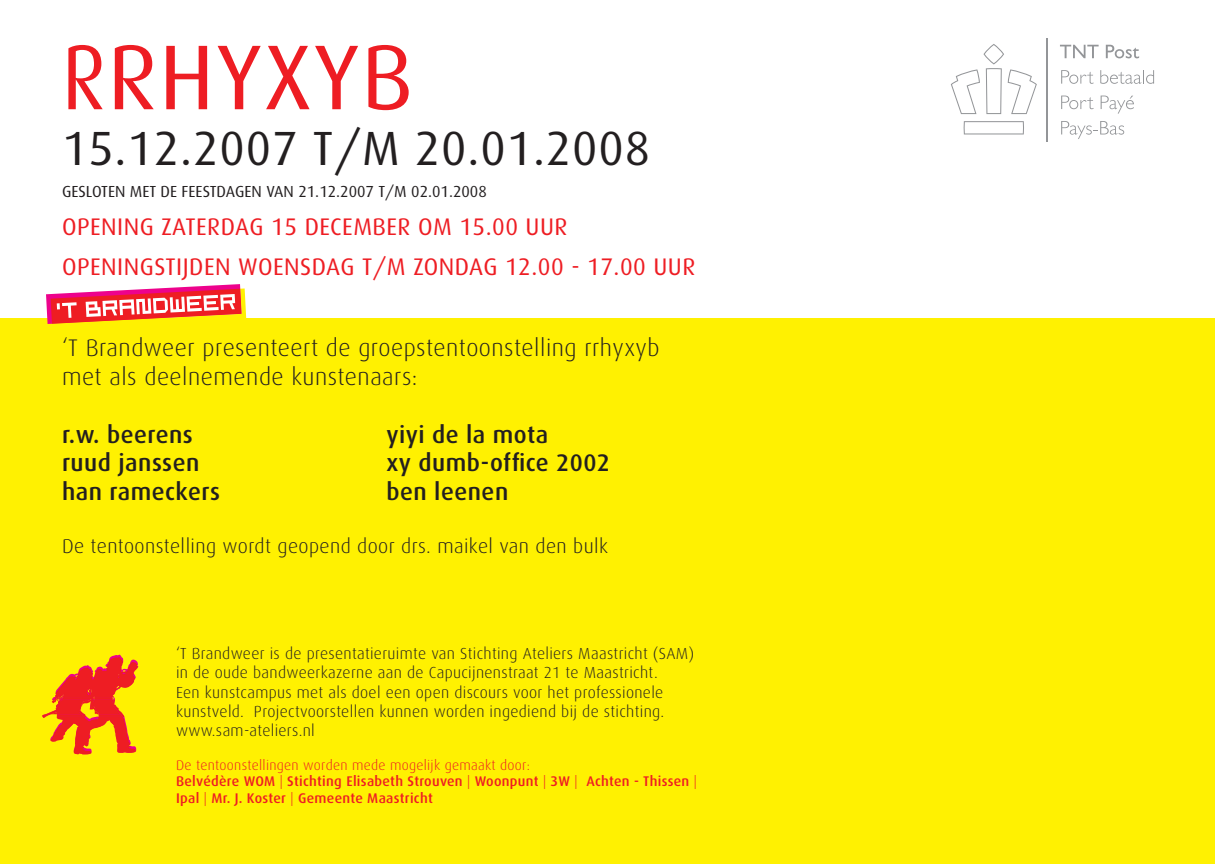
<style>
.page{position:relative;width:1215px;height:864px;background:#fff}
.page>*{position:absolute;margin:0;border:0;box-sizing:border-box;transform-origin:0 0}
.t1{font:92px "Dax";letter-spacing:.02em;color:#ee1d23;scale:.88 1}
.t2{font:48px "Dax";letter-spacing:.02em;color:#231f20}
.t3{font:300 24px/28.8px "Dax";letter-spacing:.02em;color:#231f20}
.t4{font:24px "Dax";letter-spacing:.02em;color:#ee1d23}
.t5{font:500 24px "Dax";letter-spacing:.02em;color:#231f20}
.t6{font:300 20px "Dax";letter-spacing:.02em;color:#231f20}
.t7{font:300 16px/19.2px "Dax";letter-spacing:.02em;color:#231f20}
.t8{font:16px "Dax";color:#231f20}
.t9{font:500 14px/16.8px "Dax";letter-spacing:.02em;color:#ee1d23}
.t10{font:300 14px "Dax";letter-spacing:.02em;color:#ee1d23}
.s1{font-weight:300}
</style>
<div class="page">
<div style="left:0;top:146px;width:1215px;height:717px;background:#fff101"></div>
<div style="left:0;top:0;width:1215px;height:318px;background:#fff"></div>
<svg style="left:42px;top:654px;width:96px;height:101px"></svg>
<svg style="left:46px;top:284px;width:200px;height:40px"></svg>
<svg style="left:1060px;top:45px;width:38px;height:13px"></svg>
<svg style="left:1105px;top:45px;width:34px;height:13px"></svg>
<svg style="left:1061px;top:70px;width:32px;height:14px"></svg>
<svg style="left:1100px;top:70px;width:54px;height:14px"></svg>
<svg style="left:1061px;top:95px;width:32px;height:14px"></svg>
<svg style="left:1100px;top:95px;width:34px;height:18px"></svg>
<svg style="left:1061px;top:121px;width:63px;height:18px"></svg>
<hr style="left:1046px;top:38px;width:2px;height:103px;background:#939598">
<svg style="left:951px;top:44px;width:85px;height:70px"></svg>
<svg style="left:963px;top:121px;width:61px;height:13px"></svg>
<p class="t1" style="left:62px;top:26px;width:400px">RRHYXYB</p>
<p class="t2" style="left:62px;top:122px;width:590px">15.12.2007 T/M 20.01.2008</p>
<p class="t8" style="left:62px;top:182px;width:426px">GESLOTEN MET DE FEESTDAGEN VAN 21.12.2007 T/M 02.01.2008</p>
<p class="t4" style="left:62px;top:213px;width:504px">OPENING ZATERDAG 15 DECEMBER OM 15.00 UUR</p>
<p class="t4" style="left:62px;top:253px;width:632px">OPENINGSTIJDEN WOENSDAG T/M ZONDAG 12.00 - 17.00 UUR</p>
<p class="t3" style="left:62px;top:333px;width:599px">‘T Brandweer presenteert de groepstentoonstelling rrhyxyb met als deelnemende kunstenaars:</p>
<p class="t5" style="left:62px;top:420px;width:132px">r.w. beerens</p>
<p class="t5" style="left:62px;top:449px;width:139px">ruud janssen</p>
<p class="t5" style="left:62px;top:478px;width:160px">han rameckers</p>
<p class="t6" style="left:62px;top:535px;width:547px">De tentoonstelling wordt geopend door drs. maikel van den bulk</p>
<p class="t5" style="left:386px;top:420px;width:163px">yiyi de la mota</p>
<p class="t5" style="left:386px;top:449px;width:225px">xy dumb-office 2002</p>
<p class="t5" style="left:386px;top:478px;width:123px">ben leenen</p>
<p class="t7" style="left:176px;top:643px;width:519px">‘T Brandweer is de presentatieruimte van Stichting Ateliers Maastricht (SAM) in de oude bandweerkazerne aan de Capucijnenstraat 21 te Maastricht.</p>
<p class="t7" style="left:176px;top:682px;width:489px">Een kunstcampus met als doel een open discours voor het professionele</p>
<p class="t7" style="left:176px;top:701px;width:490px">kunstveld. Projectvoorstellen kunnen worden ingediend bij de stichting. www.sam-ateliers.nl</p>
<p class="t10" style="left:176px;top:756px;width:355px">De tentoonstellingen worden mede mogelijk gemaakt door:</p>
<p class="t9" style="left:176px;top:772px;width:522px">Belvédère WOM <span class="s1">|</span> Stichting Elisabeth Strouven <span class="s1">|</span> Woonpunt <span class="s1">|</span> 3W <span class="s1">|</span> Achten - Thissen <span class="s1">|<br></span>Ipal <span class="s1">|</span> Mr. J. Koster <span class="s1">|</span> Gemeente Maastricht</p>
</div>
